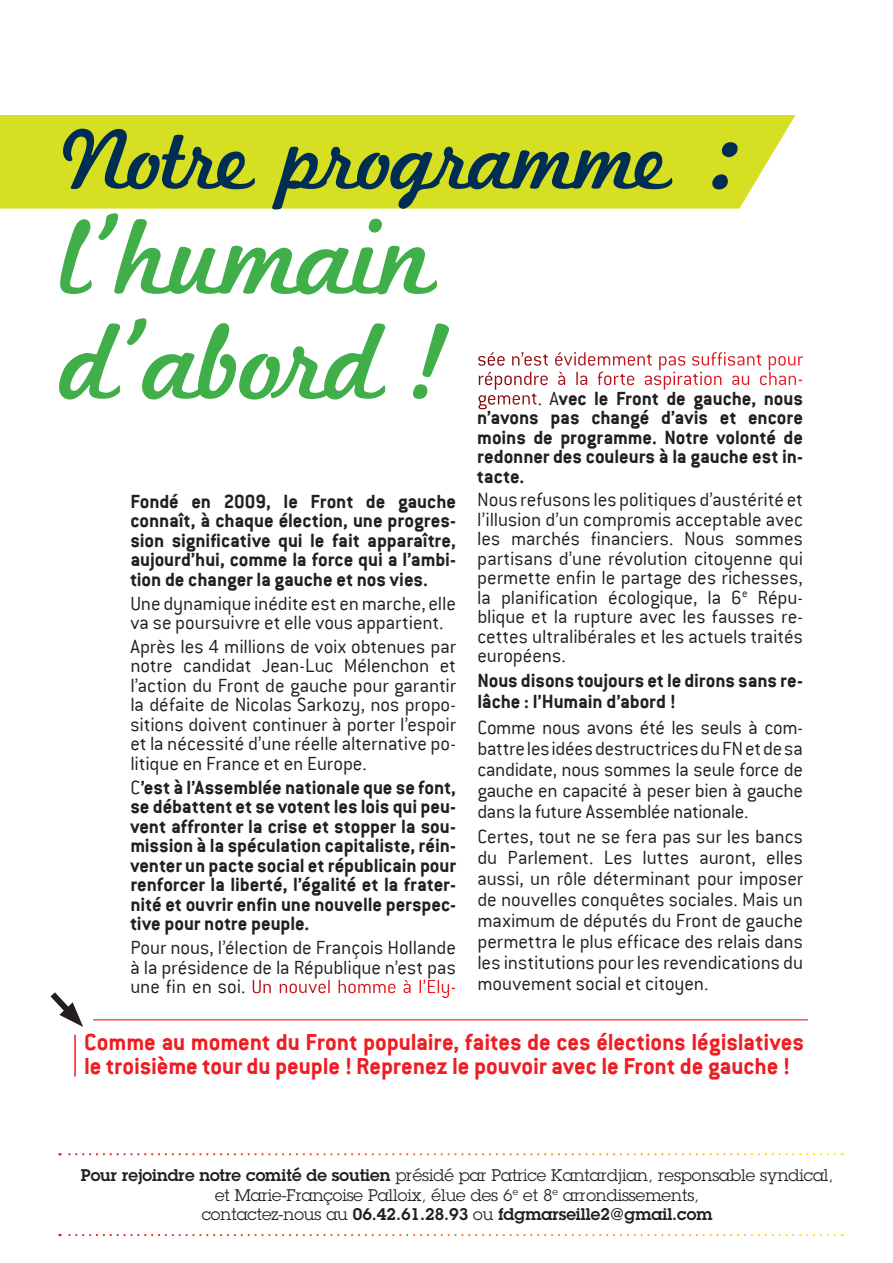
<style>
.page{position:relative;width:893px;height:1263px;background:#fff}
.page>*{position:absolute;margin:0;border:0;box-sizing:border-box;transform-origin:0 0}
.t1{font:112.5px/105px "Marketing Script";letter-spacing:-.03em;color:#40ae49}
.t2{font:90px "Marketing Script";letter-spacing:-.03em;color:#002d54}
.t3{font:700 25.5px/24px "Conduit ITC";letter-spacing:-.005em;color:#ee1d23}
.t4{font:300 21px/19.5px "Conduit ITC";letter-spacing:-.005em;color:#231f20;text-align:justify}
.t5{font:700 21px/19.5px "Conduit ITC";letter-spacing:-.005em;color:#231f20;text-align:justify}
.t6{font:16.5px/19.5px "Lubalin Graph Std";color:#231f20;text-align:center}
.s1{font-size:112.5px}
.s2{font-weight:300;color:#fff}
.s3{font-weight:300}
.s4{color:#fff}
.s5{font-weight:600}
</style>
<div class="page">
<div style="left:0;top:115px;width:796px;height:94px;background:#d6df21"></div>
<svg style="left:50px;top:992px;width:33px;height:35px"></svg>
<hr style="left:93px;top:1019px;width:715px;height:1px;background:#ee1d23">
<hr style="left:74px;top:1035px;width:2px;height:41px;background:#ee1d23">
<svg style="left:59px;top:1234px;width:776px;height:2px"></svg>
<svg style="left:59px;top:1153px;width:776px;height:2px"></svg>
<h2 class="t2" style="left:61px;top:106px;width:690px">Notre programme <span class="s1">:</span></h2>
<h1 class="t1" style="left:61px;top:212px;width:395px">l’humain d’abord !</h1>
<p class="t5" style="left:477px;top:349px;width:327px"><span class="s2">sée n’est évidemment pas suffisant pour répondre à la forte aspiration au chan&shy;gement</span><span class="s3">. A</span>vec le Front de gauche, nous n’avons pas changé d’avis et encore moins de programme. Notre volonté de redonner des couleurs à la gauche est in&shy;tacte.</p>
<p class="t4" style="left:477px;top:490px;width:327px">Nous refusons les politiques d’austérité et l’illusion d’un compromis acceptable avec les marchés financiers. Nous sommes partisans d’une révolution citoyenne qui permette enfin le partage des richesses, la planification écologique, la 6<sup>e</sup> Répu&shy;blique et la rupture avec les fausses re&shy;cettes ultralibérales et les actuels traités européens.</p>
<p class="t5" style="left:477px;top:670px;width:327px;line-height:21px">Nous disons toujours et le dirons sans re&shy;lâche : l’Humain d’abord !</p>
<p class="t4" style="left:477px;top:717px;width:327px;line-height:21px">Comme nous avons été les seuls à com&shy;battre les idées destructrices du FN et de sa candidate, nous sommes la seule force de gauche en capacité à peser bien à gauche dans la future Assemblée nationale.</p>
<p class="t4" style="left:477px;top:826px;width:327px;line-height:21px">Certes, tout ne se fera pas sur les bancs du Parlement. Les luttes auront, elles aussi, un rôle déterminant pour imposer de nouvelles conquêtes sociales. Mais un maximum de députés du Front de gauche permettra le plus efficace des relais dans les institutions pour les revendications du mouvement social et citoyen.</p>
<p class="t3" style="left:84px;top:1030px;width:721px">Comme au moment du Front populaire, faites de ces élections législatives le troisième tour du peuple ! Reprenez le pouvoir avec le Front de gauche !</p>
<p class="t5" style="left:130px;top:491px;width:327px">Fondé en 2009, le Front de gauche connaît, à chaque élection, une progres&shy;sion significative qui le fait apparaître, aujourd’hui, comme la force qui a l’ambi&shy;tion de changer la gauche et nos vies.</p>
<p class="t4" style="left:130px;top:593px;width:327px">Une dynamique inédite est en marche, elle va se poursuivre et elle vous appartient.</p>
<p class="t4" style="left:130px;top:637px;width:327px">Après les 4 millions de voix obtenues par notre candidat Jean-Luc Mélenchon et l’action du Front de gauche pour garantir la défaite de Nicolas Sarkozy, nos propo&shy;sitions doivent continuer à porter l’espoir et la nécessité d’une réelle alternative po&shy;litique en France et en Europe.</p>
<p class="t5" style="left:130px;top:777px;width:327px"><span class="s3">C</span>’est à l’Assemblée nationale que se font, se débattent et se votent les lois qui peu&shy;vent affronter la crise et stopper la sou&shy;mission à la spéculation capitaliste, réin&shy;venter un pacte social et républicain pour renforcer la liberté, l’égalité et la frater&shy;nité et ouvrir enfin une nouvelle perspec&shy;tive pour notre peuple.</p>
<p class="t4" style="left:130px;top:938px;width:327px">Pour nous, l’élection de François Hollande à la présidence de la République n’est pas une fin en soi. <span class="s4">Un nouvel homme à l’Ely-</span></p>
<p class="t6" style="left:81px;top:1166px;width:754px"><span class="s5">Pour rejoindre notre comité de soutien</span> présidé par Patrice Kantardjian, responsable syndical, et Marie-Françoise Palloix, élue des 6<sup>e</sup> et 8<sup>e</sup> arrondissements,<br>contactez-nous au <span class="s5">06.42.61.28.93</span> ou <span class="s5">fdgmarseille2@gmail.com</span></p>
</div>
